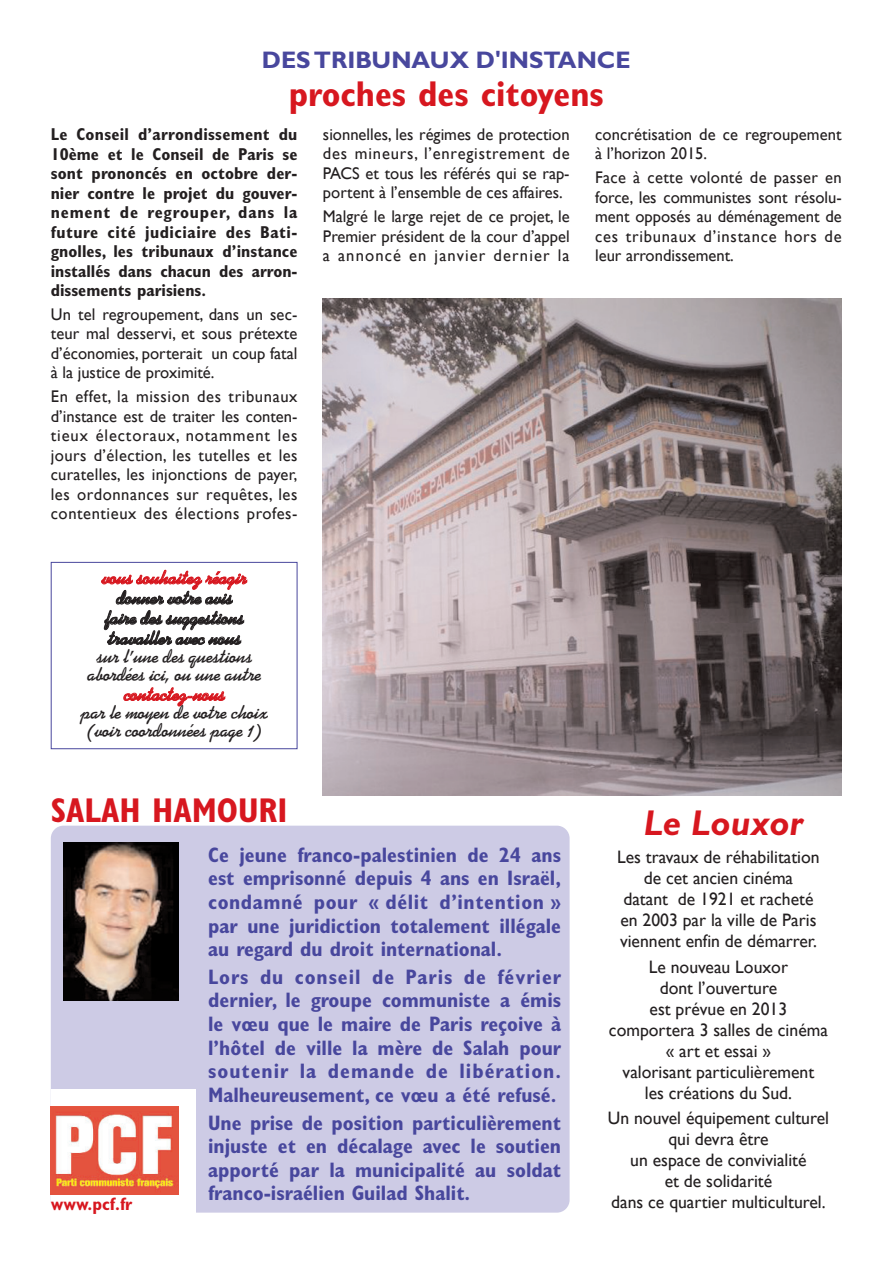
<style>
.page{position:relative;width:893px;height:1263px;background:#fff}
.page>*{position:absolute;margin:0;border:0;box-sizing:border-box;transform-origin:0 0}
.t1{font:700 condensed 36px "Gill Sans";color:#d7171f}
.t2{font:italic 700 36px "Gill Sans";color:#d7171f}
.t3{font:700 condensed 34.5px "Gill Sans";color:#d7171f}
.t4{font:700 24px "Gill Sans";color:#48479d}
.t5{font:700 condensed 21px/23.5px "Gill Sans";color:#48479d;text-align:justify}
.t6{font:700 21px/19.2px "Swing";color:#231f20;text-align:center}
.t7{font:700 21px "Swing";color:#d7171f}
.t8{font:18px/21px "Gill Sans";color:#231f20;text-align:center}
.t9{font:700 condensed 18px "Gill Sans";color:#d7171f}
.t10{font:700 condensed 17.25px/19.5px "Gill Sans";color:#231f20;text-align:justify}
.t11{font:16.8px/19.5px "Gill Sans";color:#231f20;text-align:justify}
</style>
<div class="page">
<div style="left:51px;top:826px;width:519px;height:386px;background:#cdcbe5;border-radius:13px"></div>
<div style="left:51px;top:1089px;width:144px;height:111px;background:#fff"></div>
<img style="left:51px;top:1106px;width:127px;height:89px">
<div style="left:51px;top:1198px;width:144px;height:22px;background:#fff"></div>
<img style="left:64px;top:843px;width:114px;height:157px">
<img style="left:323px;top:298px;width:519px;height:498px">
<div style="left:51px;top:562px;width:246px;height:187px;border:1px solid #48479d"></div>
<h3 class="t4" style="left:262px;top:52px;width:370px">DES TRIBUNAUX D'INSTANCE</h3>
<h1 class="t1" style="left:289px;top:81px;width:317px">proches des citoyens</h1>
<p class="t10" style="left:51px;top:126px;width:248px">Le Conseil d’arrondissement du 10ème et le Conseil de Paris se sont prononcés en octobre der&shy;nier contre le projet du gouver&shy;nement de regrouper, dans la future cité judiciaire des Bati&shy;gnolles, les tribunaux d’instance installés dans chacun des arron&shy;dissements parisiens.</p>
<p class="t11" style="left:51px;top:304px;width:248px">Un tel regroupement, dans un sec&shy;teur mal desservi, et sous prétexte d’économies, porterait un coup fatal à la justice de proximité.</p>
<p class="t11" style="left:51px;top:386px;width:248px">En effet, la mission des tribunaux d’instance est de traiter les conten&shy;tieux électoraux, notamment les jours d’élection, les tutelles et les curatelles, les injonctions de payer, les ordonnances sur requêtes, les contentieux des élections profes-</p>
<p class="t7" style="left:102px;top:568px;width:146px">vous souhaitez réagir</p>
<p class="t6" style="left:87px;top:589px;width:175px">donner votre avis<br>faire des suggestions travailler avec nous<br>sur l’une des questions abordées ici, ou une autre</p>
<p class="t7" style="left:124px;top:685px;width:102px">contactez-nous</p>
<p class="t6" style="left:81px;top:705px;width:189px;line-height:18px;text-align:left">par le moyen de votre choix (voir coordonnées page 1)</p>
<h2 class="t3" style="left:51px;top:798px;width:238px">SALAH HAMOURI</h2>
<p class="t11" style="left:323px;top:124px;width:248px">sionnelles, les régimes de protection des mineurs, l’enregistrement de PACS et tous les référés qui se rap&shy;portent à l’ensemble de ces affaires.</p>
<p class="t11" style="left:323px;top:206px;width:248px">Malgré le large rejet de ce projet, le Premier président de la cour d’appel a annoncé en janvier dernier la</p>
<p class="t9" style="left:51px;top:1198px;width:83px">www.pcf.fr</p>
<p class="t5" style="left:208px;top:845px;width:354px">Ce jeune franco-palestinien de 24 ans est emprisonné depuis 4 ans en Israël, condamné pour « délit d’intention » par une juridiction totalement illégale au regard du droit international.</p>
<p class="t5" style="left:208px;top:967px;width:354px">Lors du conseil de Paris de février dernier, le groupe communiste a émis le vœu que le maire de Paris reçoive à l’hôtel de ville la mère de Salah pour soutenir la demande de libération.<br>Malheureusement, ce vœu a été refusé.</p>
<p class="t5" style="left:208px;top:1113px;width:354px">Une prise de position particulièrement injuste et en décalage avec le soutien apporté par la municipalité au soldat franco-israélien Guilad Shalit.</p>
<p class="t11" style="left:595px;top:124px;width:248px">concrétisation de ce regroupement à l’horizon 2015.</p>
<p class="t11" style="left:595px;top:167px;width:248px">Face à cette volonté de passer en force, les communistes sont résolu&shy;ment opposés au déménagement de ces tribunaux d’instance hors de leur arrondissement.</p>
<h1 class="t2" style="left:644px;top:811px;width:161px">Le Louxor</h1>
<p class="t8" style="left:617px;top:847px;width:204px">Les travaux de réhabilitation de cet ancien cinéma<br>datant de 1921 et racheté en 2003 par la ville de Paris viennent enfin de démarrer.</p>
<p class="t8" style="left:609px;top:956px;width:220px">Le nouveau Louxor<br>dont l’ouverture<br>est prévue en 2013 comportera 3 salles de cinéma « art et essai »<br>valorisant particulièrement<br>les créations du Sud.</p>
<p class="t8" style="left:608px;top:1107px;width:223px">Un nouvel équipement culturel qui devra être<br>un espace de convivialité<br>et de solidarité<br>dans ce quartier multiculturel.</p>
</div>
